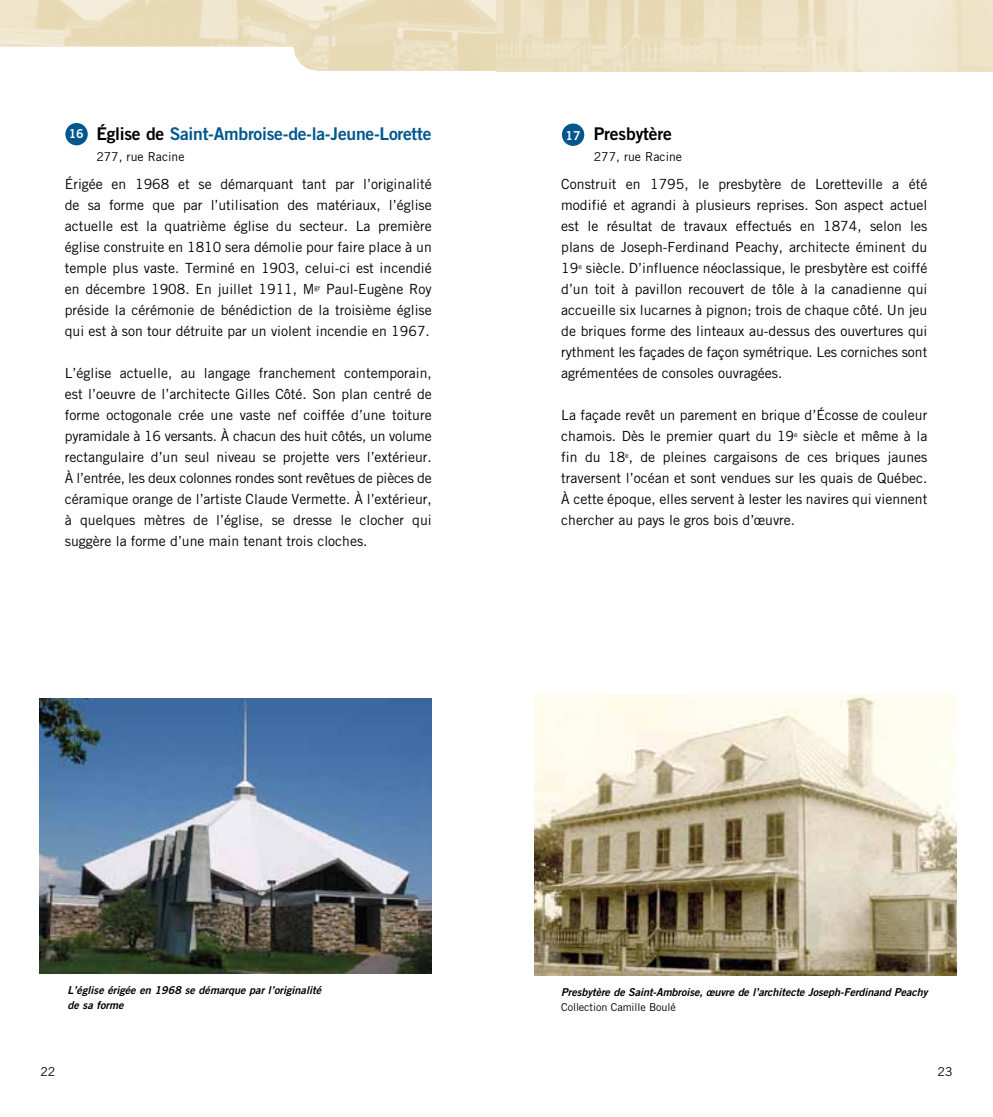
<style>
.page{position:relative;width:993px;height:1117px;background:#fff}
.page>*{position:absolute;margin:0;border:0;box-sizing:border-box;transform-origin:0 0}
.t1{font:17.5px "Trade Gothic Bold Two";letter-spacing:-.015em;color:#00578e}
.t2{font:17.5px "Trade Gothic Bold Two";letter-spacing:-.01em;color:#000}
.t3{font:14px/21px "Trade Gothic";color:#000;text-align:justify}
.t4{font:12.25px "Trade Gothic";color:#000}
.t5{font:12.25px "Trade Gothic Bold Two";color:#fff}
.t6{font:italic 10.85px/14.9px "Trade Gothic Bold Two";letter-spacing:-.01em;color:#000}
.t7{font:10.85px "Trade Gothic";letter-spacing:-.01em;color:#000}
.s1{color:#000}
</style>
<div class="page">
<img style="left:0;top:0;width:496px;height:71px">
<svg style="left:496px;top:0;width:496px;height:71px;background:#ece1c5"></svg>
<div style="left:65px;top:123px;width:23px;height:22px;background:#00578e;border-radius:50%"></div>
<img style="left:39px;top:698px;width:392px;height:275px">
<div style="left:561px;top:123px;width:23px;height:23px;background:#00578e;border-radius:50%"></div>
<img style="left:534px;top:694px;width:422px;height:281px">
<p class="t1" style="left:96px;top:122px;width:336px"><span class="s1">Église de</span> Saint-Ambroise-de-la-Jeune-Lorette</p>
<p class="t4" style="left:96px;top:149px;width:90px">277, rue Racine</p>
<p class="t5" style="left:69px;top:126px;width:16px">16</p>
<p class="t3" style="left:65px;top:173px;width:368px">Érigée en 1968 et se démarquant tant par l’originalité de sa forme que par l’utilisation des matériaux, l’église actuelle est la quatrième église du secteur. La première église construite en 1810 sera démolie pour faire place à un temple plus vaste. Terminé en 1903, celui-ci est incendié en décembre 1908. En juillet 1911, M<sup>gr</sup> Paul-Eugène Roy préside la cérémonie de bénédiction de la troisième église qui est à son tour détruite par un violent incendie en 1967.</p>
<p class="t3" style="left:65px;top:362px;width:368px">L’église actuelle, au langage franchement contemporain, est l’oeuvre de l’architecte Gilles Côté. Son plan centré de forme octogonale crée une vaste nef coiffée d’une toiture pyramidale à 16 versants. À chacun des huit côtés, un volume rectangulaire d’un seul niveau se projette vers l’extérieur.<br>À l’entrée, les deux colonnes rondes sont revêtues de pièces de céramique orange de l’artiste Claude Vermette. À l’extérieur, à quelques mètres de l’église, se dresse le clocher qui suggère la forme d’une main tenant trois cloches.</p>
<p class="t5" style="left:565px;top:128px;width:16px">17</p>
<p class="t2" style="left:593px;top:123px;width:80px">Presbytère</p>
<p class="t4" style="left:593px;top:150px;width:90px">277, rue Racine</p>
<p class="t3" style="left:561px;top:173px;width:367px">Construit en 1795, le presbytère de Loretteville a été modifié et agrandi à plusieurs reprises. Son aspect actuel est le résultat de travaux effectués en 1874, selon les plans de Joseph-Ferdinand Peachy, architecte éminent du 19<sup>e</sup> siècle. D’influence néoclassique, le presbytère est coiffé d’un toit à pavillon recouvert de tôle à la canadienne qui accueille six lucarnes à pignon; trois de chaque côté. Un jeu de briques forme des linteaux au-dessus des ouvertures qui rythment les façades de façon symétrique. Les corniches sont agrémentées de consoles ouvragées.</p>
<p class="t3" style="left:561px;top:404px;width:367px">La façade revêt un parement en brique d’Écosse de couleur chamois. Dès le premier quart du 19<sup>e</sup> siècle et même à la fin du 18<sup>e</sup>, de pleines cargaisons de ces briques jaunes traversent l’océan et sont vendues sur les quais de Québec.<br>À cette époque, elles servent à lester les navires qui viennent chercher au pays le gros bois d’œuvre.</p>
<p class="t6" style="left:67px;top:982px;width:255px">L’église érigée en 1968 se démarque par l’originalité de sa forme</p>
<p class="t6" style="left:561px;top:984px;width:367px">Presbytère de Saint-Ambroise, œuvre de l’architecte Joseph-Ferdinand Peachy</p>
<p class="t7" style="left:561px;top:1000px;width:116px">Collection Camille Boulé</p>
<p class="t4" style="left:40px;top:1063px;width:16px">22</p>
<p class="t4" style="left:937px;top:1063px;width:16px">23</p>
</div>
